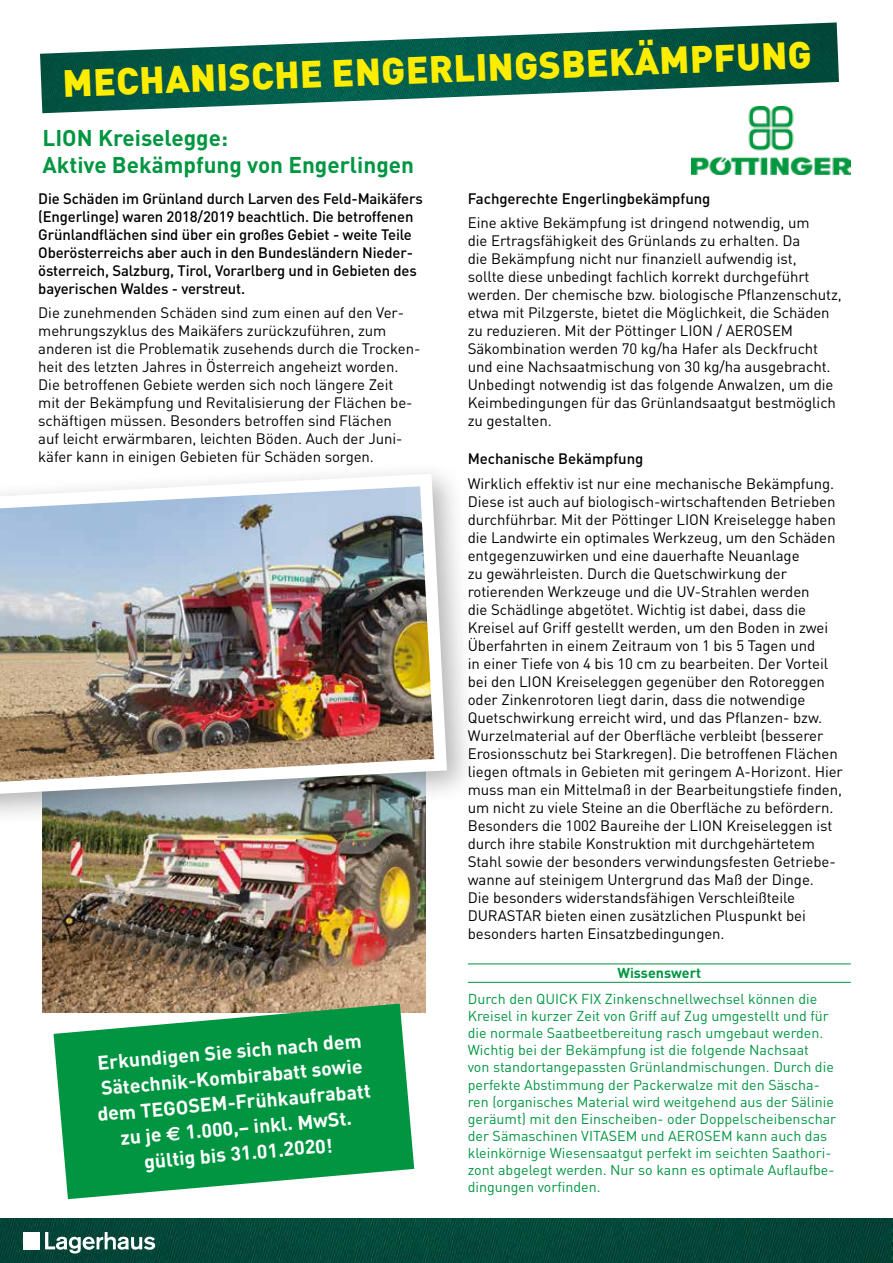
<style>
.page{position:relative;width:893px;height:1263px;background:#fff}
.page>*{position:absolute;margin:0;border:0;box-sizing:border-box;transform-origin:0 0}
.t1{font:900 37.5px "DIN";color:#ffed00}
.t2{font:700 22.5px/27px "DIN";color:#009641}
.t3{font:700 19.5px/25.5px "DIN";color:#fff;text-align:center}
.t4{font:15px/18px "DIN";letter-spacing:-.005em;color:#000}
.t5{font:500 15px/18px "DIN";letter-spacing:-.01em;color:#000}
.t6{font:14.25px/17.1px "DIN";color:#009641}
.t7{font:700 14.25px "DIN";color:#009641}
.s1{font-family:"Euro Sans"}
</style>
<div class="page">
<svg style="left:0;top:1218px;width:892px;height:45px;background:#044739"></svg>
<div style="left:23px;top:1232px;width:17px;height:17px;background:#fff"></div>
<svg style="left:45px;top:1232px;width:110px;height:21px"></svg>
<img style="left:40px;top:22px;width:799px;height:91px">
<img style="left:43px;top:829px;width:382px;height:184px">
<div style="left:0;top:460px;width:479px;height:369px;background:#000;opacity:.3"></div>
<img style="left:0;top:467px;width:453px;height:336px">
<img style="left:692px;top:106px;width:158px;height:68px">
<hr style="left:468px;top:982px;width:383px;height:1px;background:#009641">
<hr style="left:468px;top:963px;width:383px;height:1px;background:#009641">
<svg style="left:53px;top:1003px;width:361px;height:196px;background:#2ba45d"></svg>
<h1 class="t1" style="left:62px;top:57px;width:751px;rotate:-2deg">MECHANISCHE ENGERLINGSBEKÄMPFUNG</h1>
<h2 class="t2" style="left:43px;top:124px;width:373px">LION Kreiselegge:<br>Aktive Bekämpfung von Engerlingen</h2>
<p class="t5" style="left:38px;top:189px;width:386px">Die Schäden im Grünland durch Larven des Feld-Maikäfers (Engerlinge) waren 2018/2019 beachtlich. Die betroffenen Grünlandflächen sind über ein großes Gebiet - weite Teile Oberösterreichs aber auch in den Bundesländern Nieder&shy;österreich, Salzburg, Tirol, Vorarlberg und in Gebieten des bayerischen Waldes - verstreut.</p>
<p class="t4" style="left:38px;top:303px;width:384px">Die zunehmenden Schäden sind zum einen auf den Ver&shy;mehrungszyklus des Maikäfers zurückzuführen, zum anderen ist die Problematik zusehends durch die Trocken&shy;heit des letzten Jahres in Österreich angeheizt worden.<br>Die betroffenen Gebiete werden sich noch längere Zeit<br>mit der Bekämpfung und Revitalisierung der Flächen be&shy;schäftigen müssen. Besonders betroffen sind Flächen<br>auf leicht erwärmbaren, leichten Böden. Auch der Juni&shy;käfer kann in einigen Gebieten für Schäden sorgen.</p>
<h3 class="t3" style="left:92px;top:1050px;width:276px;rotate:-5deg">Erkundigen Sie sich nach dem<br>Sätechnik-Kombirabatt sowie dem TEGOSEM-Frühkaufrabatt zu je <span class="s1">€</span> 1.000,– inkl. MwSt. gültig bis 31.01.2020!</h3>
<p class="t5" style="left:468px;top:189px;width:244px">Fachgerechte Engerlingbekämpfung</p>
<p class="t4" style="left:468px;top:213px;width:375px">Eine aktive Bekämpfung ist dringend notwendig, um<br>die Ertragsfähigkeit des Grünlands zu erhalten. Da<br>die Bekämpfung nicht nur finanziell aufwendig ist,<br>sollte diese unbedingt fachlich korrekt durchgeführt werden. Der chemische bzw. biologische Pflanzenschutz, etwa mit Pilzgerste, bietet die Möglichkeit, die Schäden zu reduzieren. Mit der Pöttinger LION / AEROSEM Säkombination werden 70 kg/ha Hafer als Deckfrucht und eine Nachsaatmischung von 30 kg/ha ausgebracht.<br>Unbedingt notwendig ist das folgende Anwalzen, um die Keimbedingungen für das Grünlandsaatgut bestmöglich zu gestalten.</p>
<p class="t5" style="left:468px;top:449px;width:177px">Mechanische Bekämpfung</p>
<p class="t4" style="left:468px;top:474px;width:377px">Wirklich effektiv ist nur eine mechanische Bekämpfung.<br>Diese ist auch auf biologisch-wirtschaftenden Betrieben durchführbar. Mit der Pöttinger LION Kreiselegge haben die Landwirte ein optimales Werkzeug, um den Schäden entgegenzuwirken und eine dauerhafte Neuanlage<br>zu gewährleisten. Durch die Quetschwirkung der rotierenden Werkzeuge und die UV-Strahlen werden<br>die Schädlinge abgetötet. Wichtig ist dabei, dass die Kreisel auf Griff gestellt werden, um den Boden in zwei Überfahrten in einem Zeitraum von 1 bis 5 Tagen und<br>in einer Tiefe von 4 bis 10 cm zu bearbeiten. Der Vorteil bei den LION Kreiseleggen gegenüber den Rotoreggen oder Zinkenrotoren liegt darin, dass die notwendige Quetschwirkung erreicht wird, und das Pflanzen- bzw.<br>Wurzelmaterial auf der Oberfläche verbleibt (besserer Erosionsschutz bei Starkregen). Die betroffenen Flächen liegen oftmals in Gebieten mit geringem A-Horizont. Hier muss man ein Mittelmaß in der Bearbeitungstiefe finden, um nicht zu viele Steine an die Oberfläche zu befördern.<br>Besonders die 1002 Baureihe der LION Kreiseleggen ist durch ihre stabile Konstruktion mit durchgehärtetem Stahl sowie der besonders verwindungsfesten Getriebe&shy;wanne auf steinigem Untergrund das Maß der Dinge.<br>Die besonders widerstandsfähigen Verschleißteile DURASTAR bieten einen zusätzlichen Pluspunkt bei besonders harten Einsatzbedingungen.</p>
<p class="t7" style="left:617px;top:964px;width:85px">Wissenswert</p>
<p class="t6" style="left:468px;top:990px;width:370px">Durch den QUICK FIX Zinkenschnellwechsel können die Kreisel in kurzer Zeit von Griff auf Zug umgestellt und für die normale Saatbeetbereitung rasch umgebaut werden.<br>Wichtig bei der Bekämpfung ist die folgende Nachsaat<br>von standortangepassten Grünlandmischungen. Durch die perfekte Abstimmung der Packerwalze mit den Säscha&shy;ren (organisches Material wird weitgehend aus der Sälinie geräumt) mit den Einscheiben- oder Doppelscheibenschar der Sämaschinen VITASEM und AEROSEM kann auch das kleinkörnige Wiesensaatgut perfekt im seichten Saathori&shy;zont abgelegt werden. Nur so kann es optimale Auflaufbe&shy;dingungen vorfinden.</p>
</div>
